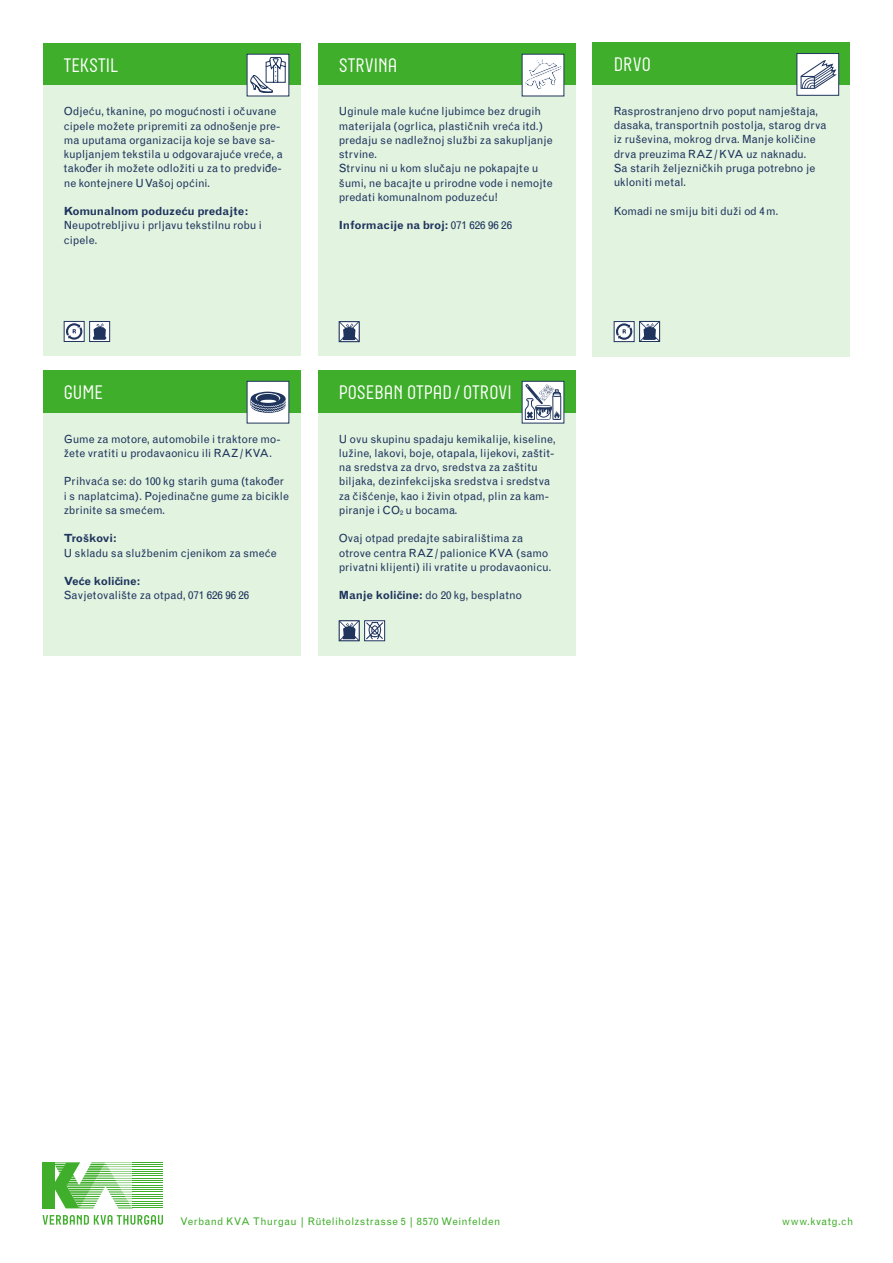
<style>
.page{position:relative;width:893px;height:1263px;background:#fff}
.page>*{position:absolute;margin:0;border:0;box-sizing:border-box;transform-origin:0 0}
.t1{font:19.5px "Neubau";color:#fff}
.t2{font:11.25px/14.2px "Grotesque";color:#1f355e}
.t3{font:700 11.25px "Grotesque";letter-spacing:-.015em;color:#1f355e}
.t4{font:10.5px "Grotesque";letter-spacing:.04em;color:#3fae2a}
.s1{font-family:"Arial"}
.s2{font-weight:400}
.s3{font-size:6.6px}
.s4{font-weight:700}
</style>
<div class="page">
<hr style="left:133px;top:1162px;width:30px;height:1px;background:#3fae2a">
<hr style="left:133px;top:1173px;width:30px;height:1px;background:#3fae2a">
<hr style="left:133px;top:1171px;width:30px;height:1px;background:#3fae2a">
<hr style="left:133px;top:1169px;width:30px;height:1px;background:#3fae2a">
<hr style="left:133px;top:1166px;width:30px;height:1px;background:#3fae2a">
<hr style="left:133px;top:1164px;width:30px;height:1px;background:#3fae2a">
<hr style="left:133px;top:1185px;width:30px;height:1px;background:#3fae2a">
<hr style="left:133px;top:1182px;width:30px;height:1px;background:#3fae2a">
<hr style="left:133px;top:1180px;width:30px;height:1px;background:#3fae2a">
<hr style="left:133px;top:1178px;width:30px;height:1px;background:#3fae2a">
<hr style="left:133px;top:1176px;width:30px;height:1px;background:#3fae2a">
<hr style="left:133px;top:1196px;width:30px;height:1px;background:#3fae2a">
<hr style="left:133px;top:1194px;width:30px;height:1px;background:#3fae2a">
<hr style="left:133px;top:1192px;width:30px;height:1px;background:#3fae2a">
<hr style="left:133px;top:1189px;width:30px;height:1px;background:#3fae2a">
<hr style="left:133px;top:1187px;width:30px;height:1px;background:#3fae2a">
<hr style="left:133px;top:1208px;width:30px;height:1px;background:#3fae2a">
<hr style="left:133px;top:1205px;width:30px;height:1px;background:#3fae2a">
<hr style="left:133px;top:1203px;width:30px;height:1px;background:#3fae2a">
<hr style="left:133px;top:1201px;width:30px;height:1px;background:#3fae2a">
<hr style="left:133px;top:1198px;width:30px;height:1px;background:#3fae2a">
<div style="left:43px;top:1162px;width:12px;height:46px;background:#3fae2a"></div>
<svg style="left:53px;top:1162px;width:80px;height:47px"></svg>
<svg style="left:43px;top:1215px;width:120px;height:10px"></svg>
<div style="left:43px;top:43px;width:257px;height:43px;background:#3fae2a"></div>
<div style="left:43px;top:86px;width:257px;height:270px;background:#e2f3df"></div>
<svg style="left:82px;top:323px;width:1px;height:17px"></svg>
<svg style="left:66px;top:323px;width:16px;height:17px"></svg>
<div style="left:64px;top:321px;width:21px;height:21px;border:1px solid #1f355e"></div>
<div style="left:90px;top:321px;width:20px;height:20px;background:#fff"></div>
<svg style="left:93px;top:323px;width:13px;height:17px"></svg>
<div style="left:89px;top:321px;width:21px;height:21px;border:1px solid #1f355e"></div>
<div style="left:317px;top:43px;width:258px;height:43px;background:#3fae2a"></div>
<div style="left:317px;top:86px;width:258px;height:270px;background:#e2f3df"></div>
<svg style="left:341px;top:323px;width:17px;height:17px"></svg>
<div style="left:339px;top:321px;width:21px;height:21px;border:1px solid #1f355e"></div>
<div style="left:592px;top:43px;width:258px;height:42px;background:#3fae2a"></div>
<div style="left:592px;top:85px;width:258px;height:271px;background:#e2f3df"></div>
<svg style="left:616px;top:323px;width:16px;height:17px"></svg>
<div style="left:614px;top:321px;width:20px;height:21px;border:1px solid #1f355e"></div>
<svg style="left:641px;top:323px;width:17px;height:17px"></svg>
<div style="left:639px;top:321px;width:21px;height:21px;border:1px solid #1f355e"></div>
<div style="left:43px;top:370px;width:257px;height:43px;background:#3fae2a"></div>
<div style="left:43px;top:413px;width:257px;height:242px;background:#e2f3df"></div>
<div style="left:317px;top:370px;width:258px;height:43px;background:#3fae2a"></div>
<div style="left:317px;top:413px;width:258px;height:242px;background:#e2f3df"></div>
<svg style="left:341px;top:622px;width:17px;height:17px"></svg>
<div style="left:339px;top:620px;width:21px;height:21px;border:1px solid #1f355e"></div>
<svg style="left:366px;top:622px;width:17px;height:17px"></svg>
<div style="left:364px;top:620px;width:21px;height:21px;border:1px solid #1f355e"></div>
<div style="left:797px;top:54px;width:42px;height:41px;background:#fff"></div>
<svg style="left:801px;top:60px;width:36px;height:29px"></svg>
<div style="left:796px;top:53px;width:43px;height:43px;border:1px solid #1f355e"></div>
<div style="left:247px;top:54px;width:42px;height:42px;background:#fff"></div>
<svg style="left:250px;top:57px;width:36px;height:36px"></svg>
<div style="left:247px;top:381px;width:42px;height:42px;background:#fff"></div>
<svg style="left:250px;top:392px;width:36px;height:21px"></svg>
<svg style="left:524px;top:56px;width:38px;height:38px"></svg>
<svg style="left:524px;top:383px;width:38px;height:38px"></svg>
<svg style="left:525px;top:384px;width:36px;height:36px"></svg>
<h1 class="t1" style="left:64px;top:54px;width:56px">TEKSTIL</h1>
<h1 class="t1" style="left:339px;top:54px;width:60px">STRVINA</h1>
<p class="t2" style="left:64px;top:104px;width:220px">Odjec´ u, tkanine, po moguc´ nosti i ocˇ uvane cipele možete pripremiti za odnošenje pre&shy;ma uputama organizacija koje se bave sa&shy;kupljanjem tekstila u odgovarajuc´ e vrec´ e, a tako<span class="s1">đ</span>er ih možete odložiti u za to predvi<span class="s1">đ</span>e&shy;ne kontejnere U Vašoj opc´ ini.</p>
<p class="t3" style="left:64px;top:205px;width:186px">Komunalnom poduzec´ u predajte:</p>
<p class="t2" style="left:64px;top:218px;width:200px">Neupotrebljivu i prljavu tekstilnu robu i cipele.</p>
<p class="t2" style="left:339px;top:104px;width:215px">Uginule male kuc´ ne ljubimce bez drugih materijala (ogrlica, plasticˇ nih vrec´ a itd.) predaju se nadležnoj službi za sakupljanje strvine.<br>Strvinu ni u kom slucˇ aju ne pokapajte u šumi, ne bacajte u prirodne vode i nemojte predati komunalnom poduzec´ u!</p>
<p class="t3" style="left:339px;top:219px;width:175px">Informacije na broj: <span class="s2">071 626 96 26</span></p>
<h1 class="t1" style="left:64px;top:381px;width:41px">GUME</h1>
<h1 class="t1" style="left:339px;top:381px;width:175px">POSEBAN OTPAD / OTROVI</h1>
<p class="t2" style="left:64px;top:432px;width:218px">Gume za motore, automobile i traktore mo&shy;žete vratiti u prodavaonicu ili RAZ/KVA.</p>
<p class="t2" style="left:64px;top:474px;width:227px">Prihvac´ a se: do 100 kg starih guma (tako<span class="s1">đ</span>er i s naplatcima). Pojedinacˇ ne gume za bicikle zbrinite sa smec´ em.</p>
<p class="t3" style="left:64px;top:532px;width:55px">Troškovi:</p>
<p class="t2" style="left:64px;top:546px;width:214px">U skladu sa službenim cjenikom za smec´ e</p>
<p class="t3" style="left:64px;top:574px;width:78px">Vec´ e kolicˇine:</p>
<p class="t2" style="left:64px;top:588px;width:187px">Savjetovalište za otpad, 071 626 96 26</p>
<p class="t2" style="left:339px;top:432px;width:219px">U ovu skupinu spadaju kemikalije, kiseline, lužine, lakovi, boje, otapala, lijekovi, zaštit&shy;na sredstva za drvo, sredstva za zaštitu biljaka, dezinfekcijska sredstva i sredstva za cˇ išc´ enje, kao i živin otpad, plin za kam&shy;piranje i CO<span class="s3">2</span> u bocama.</p>
<p class="t2" style="left:339px;top:531px;width:214px">Ovaj otpad predajte sabiralištima za otrove centra RAZ/palionice KVA (samo privatni klijenti) ili vratite u prodavaonicu.</p>
<p class="t2" style="left:339px;top:588px;width:185px"><span class="s4">Manje kolicˇine:</span> do 20 kg, besplatno</p>
<h1 class="t1" style="left:614px;top:53px;width:39px">DRVO</h1>
<p class="t2" style="left:614px;top:104px;width:214px">Rasprostranjeno drvo poput namještaja, dasaka, transportnih postolja, starog drva iz ruševina, mokrog drva. Manje kolicˇ ine drva preuzima RAZ/KVA uz naknadu.<br>Sa starih željeznicˇ kih pruga potrebno je ukloniti metal.</p>
<p class="t2" style="left:614px;top:204px;width:166px">Komadi ne smiju biti duži od 4m.</p>
<p class="t4" style="left:180px;top:1215px;width:322px">Verband KVA Thurgau | Rüteliholzstrasse 5 | 8570 Weinfelden</p>
<p class="t4" style="left:782px;top:1215px;width:73px">www.kvatg.ch</p>
</div>
